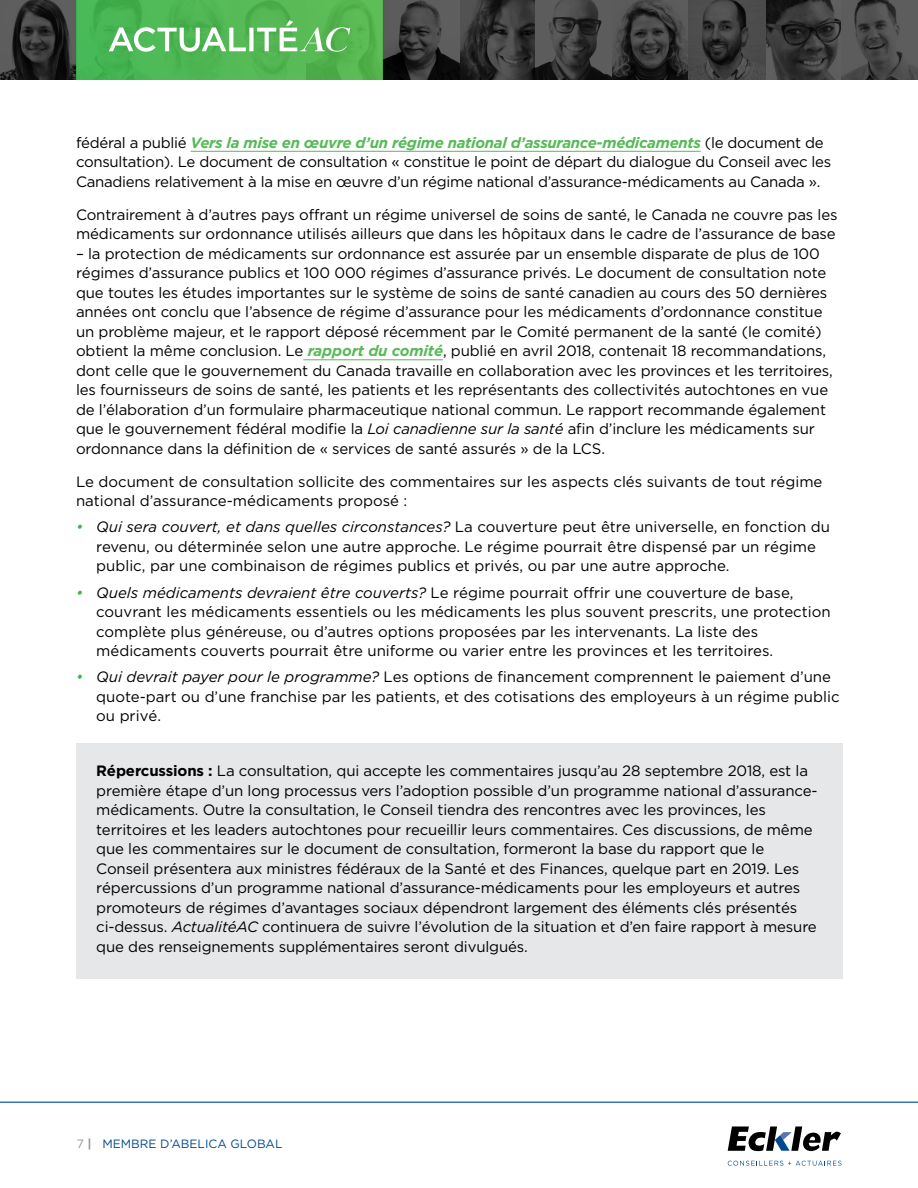
<style>
.page{position:relative;width:918px;height:1188px;background:#fff}
.page>*{position:absolute;margin:0;border:0;box-sizing:border-box;transform-origin:0 0}
._2018_body{font:15px/19.5px "Gotham";letter-spacing:-.01em;color:#000}
._2018_body_bullets{font:15px/19.5px "Gotham";letter-spacing:-.01em;color:#000}
.t1{font:12px "Gotham";color:#004990}
.s1{font-weight:700;font-style:italic;color:#57ba58}
.s2{font-style:italic}
.s3{font-style:italic;color:#39b54b}
.s4{font-weight:700}
.s5{color:#939598}
.s6{font-weight:700;color:#939598}
</style>
<div class="page">
<svg style="left:0;top:0;width:76px;height:80px;background:#343434"></svg>
<svg style="left:383px;top:0;width:535px;height:80px;background:#3d3d3d"></svg>
<div style="left:76px;top:0;width:307px;height:80px;background:linear-gradient(to right,#46b655,#59b650)"></div>
<svg style="left:109px;top:20px;width:241px;height:32px"></svg>
<hr style="left:0;top:1102px;width:918px;height:1px;background:#004990">
<svg style="left:728px;top:1126px;width:113px;height:25px"></svg>
<svg style="left:728px;top:1161px;width:113px;height:5px"></svg>
<hr style="left:191px;top:151px;width:510px;height:1px;background:#57ba58">
<hr style="left:303px;top:360px;width:140px;height:1px;background:#57ba58">
<div style="left:76px;top:743px;width:766px;height:236px;background:#e6e7e8"></div>
<p class="_2018_body" style="left:76px;top:132px;width:757px">fédéral a publié <span class="s1">Vers la mise en œuvre d’un régime national d’assurance-médicaments</span> (le document de consultation). Le document de consultation « constitue le point de départ du dialogue du Conseil avec les<br>Canadiens relativement à la mise en œuvre d’un régime national d’assurance-médicaments au Canada ».</p>
<p class="_2018_body" style="left:76px;top:204px;width:763px">Contrairement à d’autres pays offrant un régime universel de soins de santé, le Canada ne couvre pas les médicaments sur ordonnance utilisés ailleurs que dans les hôpitaux dans le cadre de l’assurance de base</p>
<p class="_2018_body" style="left:76px;top:243px;width:758px">– la protection de médicaments sur ordonnance est assurée par un ensemble disparate de plus de 100 régimes d’assurance publics et 100 000 régimes d’assurance privés. Le document de consultation note que toutes les études importantes sur le système de soins de santé canadien au cours des 50 dernières années ont conclu que l’absence de régime d’assurance pour les médicaments d’ordonnance constitue un problème majeur, et le rapport déposé récemment par le Comité permanent de la santé (le comité) obtient la même conclusion. Le <span class="s1">rapport du comité</span>, publié en avril 2018, contenait 18 recommandations, dont celle que le gouvernement du Canada travaille en collaboration avec les provinces et les territoires, les fournisseurs de soins de santé, les patients et les représentants des collectivités autochtones en vue de l’élaboration d’un formulaire pharmaceutique national commun. Le rapport recommande également que le gouvernement fédéral modifie la <span class="s2">Loi canadienne sur la santé</span> afin d’inclure les médicaments sur ordonnance dans la définition de « services de santé assurés » de la LCS.</p>
<p class="_2018_body_bullets" style="left:76px;top:471px;width:748px">Le document de consultation sollicite des commentaires sur les aspects clés suivants de tout régime national d’assurance-médicaments proposé :</p>
<p class="_2018_body" style="left:96px;top:517px;width:735px;text-indent:-20px"><span class="s3">•</span> <span class="s2">Qui sera couvert, et dans quelles circonstances?</span> La couverture peut être universelle, en fonction du revenu, ou déterminée selon une autre approche. Le régime pourrait être dispensé par un régime public, par une combinaison de régimes publics et privés, ou par une autre approche.</p>
<p class="_2018_body" style="left:96px;top:582px;width:736px;text-indent:-20px"><span class="s3">•</span> <span class="s2">Quels médicaments devraient être couverts?</span> Le régime pourrait offrir une couverture de base, couvrant les médicaments essentiels ou les médicaments les plus souvent prescrits, une protection complète plus généreuse, ou d’autres options proposées par les intervenants. La liste des médicaments couverts pourrait être uniforme ou varier entre les provinces et les territoires.</p>
<p class="_2018_body" style="left:96px;top:667px;width:745px;text-indent:-20px"><span class="s3">•</span> <span class="s2">Qui devrait payer pour le programme?</span> Les options de financement comprennent le paiement d’une quote-part ou d’une franchise par les patients, et des cotisations des employeurs à un régime public ou privé.</p>
<p class="_2018_body_bullets" style="left:96px;top:761px;width:723px"><span class="s4">Répercussions :</span> La consultation, qui accepte les commentaires jusqu’au 28 septembre 2018, est la première étape d’un long processus vers l’adoption possible d’un programme national d’assurance&shy;médicaments. Outre la consultation, le Conseil tiendra des rencontres avec les provinces, les territoires et les leaders autochtones pour recueillir leurs commentaires. Ces discussions, de même que les commentaires sur le document de consultation, formeront la base du rapport que le Conseil présentera aux ministres fédéraux de la Santé et des Finances, quelque part en 2019. Les répercussions d’un programme national d’assurance-médicaments pour les employeurs et autres promoteurs de régimes d’avantages sociaux dépendront largement des éléments clés présentés ci-dessus. <span class="s2">ActualitéAC</span> continuera de suivre l’évolution de la situation et d’en faire rapport à mesure que des renseignements supplémentaires seront divulgués.</p>
<p class="t1" style="left:77px;top:1137px;width:207px"><span class="s5">7</span> <span class="s6">|</span> MEMBRE D’ABELICA GLOBAL</p>
</div>
